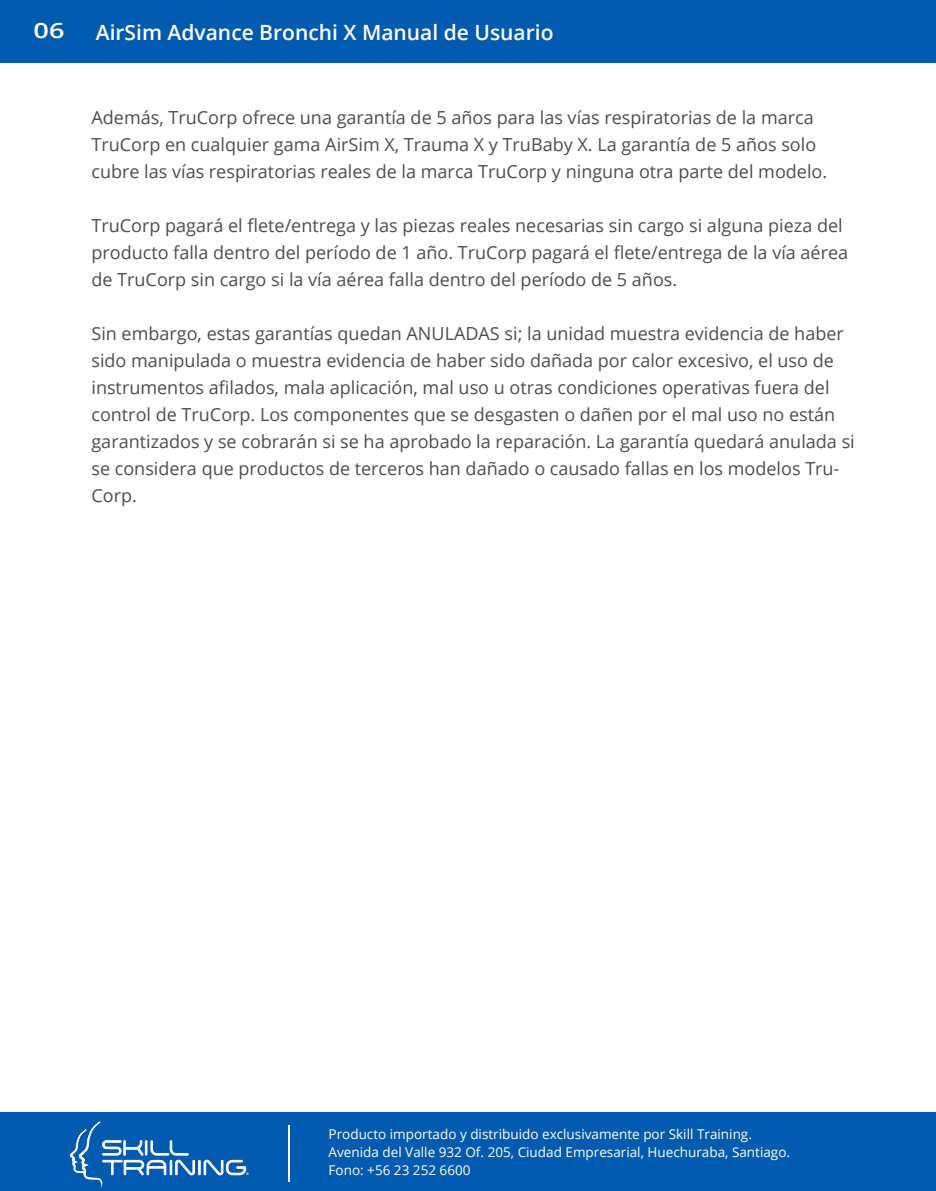
<style>
.page{position:relative;width:936px;height:1191px;background:#fff}
.page>*{position:absolute;margin:0;border:0;box-sizing:border-box;transform-origin:0 0}
.t1{font:600 21.15px "Open Sans";color:#fff;scale:1.28 1}
.t2{font:600 21px "Open Sans";color:#fff}
.t3{font:18px/27px "Open Sans";color:#4d4d4d}
.t4{font:13.5px/18px "Open Sans";color:#fff}
</style>
<div class="page">
<div style="left:0;top:0;width:935px;height:62px;background:#025bb0"></div>
<div style="left:0;top:1112px;width:935px;height:79px;background:#025bb0"></div>
<svg style="left:70px;top:1121px;width:179px;height:63px"></svg>
<hr style="left:288px;top:1125px;width:2px;height:56px;background:#fff">
<p class="t1" style="left:34px;top:16px;width:26px">06</p>
<p class="t2" style="left:96px;top:18px;width:459px">AirSim Advance Bronchi X Manual de Usuario</p>
<p class="t3" style="left:91px;top:104px;width:737px">Además, TruCorp ofrece una garantía de 5 años para las vías respiratorias de la marca<br>TruCorp en cualquier gama AirSim X, Trauma X y TruBaby X. La garantía de 5 años solo cubre las vías respiratorias reales de la marca TruCorp y ninguna otra parte del modelo.</p>
<p class="t3" style="left:91px;top:212px;width:758px">TruCorp pagará el flete/entrega y las piezas reales necesarias sin cargo si alguna pieza del producto falla dentro del período de 1 año. TruCorp pagará el flete/entrega de la vía aérea de TruCorp sin cargo si la vía aérea falla dentro del período de 5 años.</p>
<p class="t3" style="left:91px;top:320px;width:764px">Sin embargo, estas garantías quedan ANULADAS si; la unidad muestra evidencia de haber sido manipulada o muestra evidencia de haber sido dañada por calor excesivo, el uso de instrumentos afilados, mala aplicación, mal uso u otras condiciones operativas fuera del control de TruCorp. Los componentes que se desgasten o dañen por el mal uso no están garantizados y se cobrarán si se ha aprobado la reparación. La garantía quedará anulada si se considera que productos de terceros han dañado o causado fallas en los modelos Tru-Corp.</p>
<p class="t4" style="left:328px;top:1124px;width:463px">Producto importado y distribuido exclusivamente por Skill Training.<br>Avenida del Valle 932 Of. 205, Ciudad Empresarial, Huechuraba, Santiago.<br>Fono: +56 23 252 6600</p>
</div>
